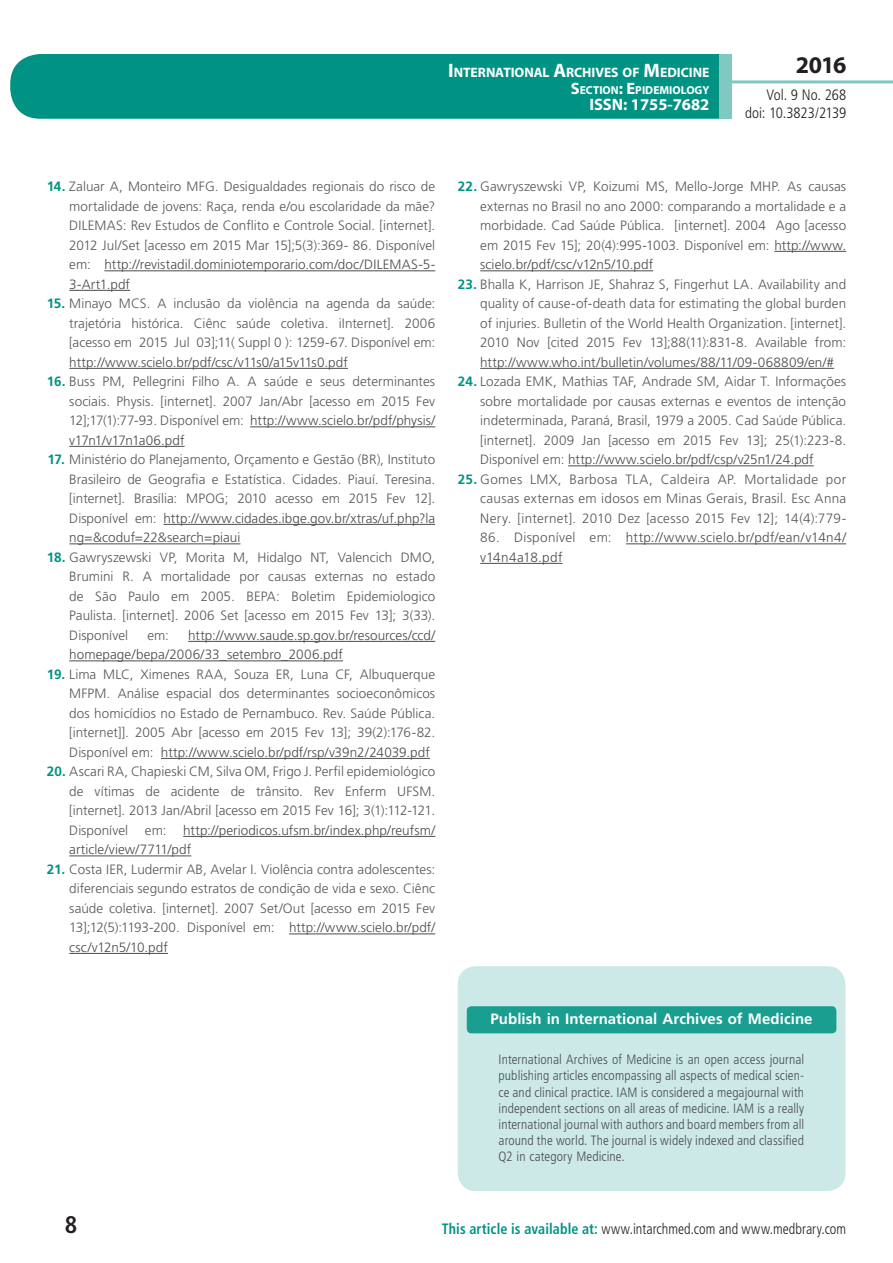
<style>
.page{position:relative;width:893px;height:1263px;background:#fff}
.page>*{position:absolute;margin:0;border:0;box-sizing:border-box;transform-origin:0 0}
.t1{font:700 24px "Myriad Pro";color:#231f20}
.t2{font:700 condensed 24px "Frutiger LT Std";color:#231f20}
.t3{font:700 16.5px "Myriad Pro";color:#fff}
.t4{font:300 condensed 15px "Frutiger LT Std";letter-spacing:.005em;color:#231f20;scale:.94 1}
.t5{font:700 15px "Frutiger LT Std";letter-spacing:.005em;color:#fff}
.t6{font:300 condensed 15px/18px "Frutiger LT Std";letter-spacing:.005em;color:#231f20;text-align:right}
.t7{font:700 13.65px "Myriad Pro";letter-spacing:-.005em;color:#fff}
.t8{font:300 13.5px/19.5px "Frutiger LT Std";letter-spacing:.005em;color:#57585a;text-align:justify}
.t9{font:300 condensed 13.5px/16.2px "Frutiger LT Std";letter-spacing:.01em;color:#4b4c4d;text-align:justify}
.t10{font:300 13.5px/19.5px "Frutiger LT Std";letter-spacing:.01em;color:#4b4c4d}
.t11{font:700 11.55px "Myriad Pro";color:#fff}
.s1{font-size:19.5px}
.s2{font-size:16.5px}
.s3{font-weight:700;color:#009384}
.s4{color:#4b4c4d}
.s5{color:#57585a}
</style>
<div class="page">
<div style="left:10px;top:54px;width:775px;height:65px;background:#009384;border-radius:30px"></div>
<div style="left:732px;top:0;width:161px;height:157px;background:#fff"></div>
<hr style="left:730px;top:80px;width:163px;height:3px;background:#80c9c2">
<div style="left:719px;top:54px;width:13px;height:65px;background:#80c9c2"></div>
<hr style="left:104px;top:270px;width:331px;height:1px;background:#4b4c4d">
<hr style="left:69px;top:290px;width:61px;height:1px;background:#4b4c4d">
<hr style="left:69px;top:368px;width:279px;height:1px;background:#4b4c4d">
<hr style="left:250px;top:426px;width:185px;height:1px;background:#4b4c4d">
<hr style="left:69px;top:446px;width:116px;height:1px;background:#4b4c4d">
<hr style="left:163px;top:524px;width:272px;height:1px;background:#4b4c4d">
<hr style="left:69px;top:543px;width:171px;height:1px;background:#4b4c4d">
<hr style="left:188px;top:641px;width:247px;height:1px;background:#4b4c4d">
<hr style="left:69px;top:660px;width:274px;height:1px;background:#4b4c4d">
<hr style="left:161px;top:758px;width:269px;height:1px;background:#4b4c4d">
<hr style="left:183px;top:836px;width:252px;height:1px;background:#4b4c4d">
<hr style="left:69px;top:855px;width:122px;height:1px;background:#4b4c4d">
<hr style="left:289px;top:933px;width:146px;height:1px;background:#4b4c4d">
<hr style="left:69px;top:953px;width:99px;height:1px;background:#4b4c4d">
<hr style="left:774px;top:251px;width:72px;height:1px;background:#4b4c4d">
<hr style="left:480px;top:270px;width:173px;height:1px;background:#4b4c4d">
<hr style="left:480px;top:368px;width:354px;height:1px;background:#4b4c4d">
<hr style="left:568px;top:465px;width:246px;height:1px;background:#4b4c4d">
<hr style="left:626px;top:543px;width:220px;height:1px;background:#4b4c4d">
<hr style="left:480px;top:563px;width:83px;height:1px;background:#4b4c4d">
<div style="left:458px;top:966px;width:387px;height:225px;background:#cce9e7;border-radius:18px"></div>
<div style="left:467px;top:1006px;width:369px;height:27px;background:#1a9e90;border-radius:4px"></div>
<p class="t7" style="left:448px;top:64px;width:263px"><span class="s1">I</span>NTERNATIONAL <span class="s1">A</span>RCHIVES OF <span class="s1">M</span>EDICINE</p>
<p class="t11" style="left:571px;top:82px;width:140px"><span class="s2">S</span>ECTION<span class="s2">: E</span>PIDEMIOLOGY</p>
<p class="t3" style="left:589px;top:94px;width:122px">ISSN: 1755-7682</p>
<h1 class="t1" style="left:796px;top:49px;width:52px">2016</h1>
<p class="t6" style="left:745px;top:86px;width:103px">Vol. 9 No. 268 doi: 10.3823/2139</p>
<p class="t8" style="left:69px;top:177px;width:367px;text-indent:-23px"><span class="s3">14.</span> Zaluar A, Monteiro MFG. Desigualdades regionais do risco de mortalidade de jovens: Raça, renda e/ou escolaridade da mãe?<br>DILEMAS: Rev Estudos de Conflito e Controle Social. [internet].<br>2012 Jul/Set [acesso em 2015 Mar 15];5(3):369- 86. Disponível em: <span class="s4">http://revistadil.dominiotemporario.com/doc/DILEMAS-5- 3-Art1.pdf</span></p>
<p class="t8" style="left:69px;top:294px;width:367px;text-indent:-23px"><span class="s3">15.</span> Minayo MCS. A inclusão da violência na agenda da saúde: trajetória histórica. Ciênc saúde coletiva. iInternet]. 2006 [acesso em 2015 Jul 03];11( Suppl 0 ): 1259-67. Disponível em:</p>
<p class="t10" style="left:69px;top:353px;width:280px">http://www.scielo.br/pdf/csc/v11s0/a15v11s0.pdf</p>
<p class="t8" style="left:69px;top:372px;width:367px;text-indent:-23px"><span class="s3">16.</span> Buss PM, Pellegrini Filho A. A saúde e seus determinantes sociais. Physis. [internet]. 2007 Jan/Abr [acesso em 2015 Fev 12];17(1):77-93. Disponível em: <span class="s4">http://www.scielo.br/pdf/physis/ v17n1/v17n1a06.pdf</span></p>
<p class="t8" style="left:69px;top:450px;width:367px;text-indent:-22px"><span class="s3">17.</span> Ministério do Planejamento, Orçamento e Gestão (BR), Instituto Brasileiro de Geografia e Estatística. Cidades. Piauí. Teresina. [internet]. Brasília: MPOG; 2010 acesso em 2015 Fev 12].<br>Disponível em: <span class="s4">http://www.cidades.ibge.gov.br/xtras/uf.php?la ng=&amp;coduf=22&amp;search=piaui</span></p>
<p class="t8" style="left:69px;top:548px;width:367px;text-indent:-23px"><span class="s3">18.</span> Gawryszewski VP, Morita M, Hidalgo NT, Valencich DMO, Brumini R. A mortalidade por causas externas no estado de São Paulo em 2005. BEPA: Boletim Epidemiologico Paulista. [internet]. 2006 Set [acesso em 2015 Fev 13]; 3(33).<br>Disponível</p>
<p class="t10" style="left:69px;top:626px;width:367px;text-indent:119px">http://www.saude.sp.gov.br/resources/ccd/ homepage/bepa/2006/33_setembro_2006.pdf</p>
<p class="t8" style="left:69px;top:665px;width:367px;text-indent:-22px"><span class="s3">19.</span> Lima MLC, Ximenes RAA, Souza ER, Luna CF, Albuquerque MFPM. Análise espacial dos determinantes socioeconômicos dos homicídios no Estado de Pernambuco. Rev. Saúde Pública. [internet]]. 2005 Abr [acesso em 2015 Fev 13]; 39(2):176-82.<br>Disponível em: <span class="s4">http://www.scielo.br/pdf/rsp/v39n2/24039.pdf</span></p>
<p class="t8" style="left:69px;top:762px;width:367px;text-indent:-23px"><span class="s3">20.</span> Ascari RA, Chapieski CM, Silva OM, Frigo J. Perfil epidemiológico de vítimas de acidente de trânsito. Rev Enferm UFSM. [internet]. 2013 Jan/Abril [acesso em 2015 Fev 16]; 3(1):112-121.<br>Disponível em: <span class="s4">http://periodicos.ufsm.br/index.php/reufsm/ article/view/7711/pdf</span></p>
<p class="t8" style="left:69px;top:860px;width:367px;text-indent:-23px"><span class="s3">21.</span> Costa IER, Ludermir AB, Avelar I. Violência contra adolescentes: diferenciais segundo estratos de condição de vida e sexo. Ciênc saúde coletiva. [internet]. 2007 Set/Out [acesso em 2015 Fev 13];12(5):1193-200. Disponível em: <span class="s4">http://www.scielo.br/pdf/ csc/v12n5/10.pdf</span></p>
<p class="t8" style="left:147px;top:626px;width:23px">em:</p>
<p class="t8" style="left:480px;top:177px;width:367px;text-indent:-23px"><span class="s3">22.</span> Gawryszewski VP, Koizumi MS, Mello-Jorge MHP. As causas externas no Brasil no ano 2000: comparando a mortalidade e a morbidade. Cad Saúde Pública. [internet]. 2004 Ago [acesso em 2015 Fev 15]; 20(4):995-1003. Disponível em: <span class="s4">http://www. scielo.br/pdf/csc/v12n5/10.pdf</span></p>
<p class="t8" style="left:480px;top:275px;width:367px;text-indent:-22px"><span class="s3">23.</span> Bhalla K, Harrison JE, Shahraz S, Fingerhut LA. Availability and quality of cause-of-death data for estimating the global burden of injuries. Bulletin of the World Health Organization. [internet].<br>2010 Nov [cited 2015 Fev 13];88(11):831-8. Available from:</p>
<p class="t10" style="left:480px;top:353px;width:355px">http://www.who.int/bulletin/volumes/88/11/09-068809/en/#</p>
<p class="t8" style="left:480px;top:372px;width:367px;text-indent:-22px"><span class="s3">24.</span> Lozada EMK, Mathias TAF, Andrade SM, Aidar T. Informações sobre mortalidade por causas externas e eventos de intenção indeterminada, Paraná, Brasil, 1979 a 2005. Cad Saúde Pública. [internet]. 2009 Jan [acesso em 2015 Fev 13]; 25(1):223-8.<br>Disponível em: <span class="s4">http://www.scielo.br/pdf/csp/v25n1/24.pdf</span></p>
<p class="t8" style="left:480px;top:470px;width:367px;text-indent:-23px"><span class="s3">25.</span> Gomes LMX, Barbosa TLA, Caldeira AP. Mortalidade por causas externas em idosos em Minas Gerais, Brasil. Esc Anna Nery. [internet]. 2010 Dez [acesso 2015 Fev 12]; 14(4):779-</p>
<p class="t10" style="left:480px;top:528px;width:367px"><span class="s5">86. Disponível em:</span> http://www.scielo.br/pdf/ean/v14n4/ v14n4a18.pdf</p>
<p class="t5" style="left:490px;top:1010px;width:324px">Publish in International Archives of Medicine</p>
<p class="t9" style="left:499px;top:1052px;width:307px">International Archives of Medicine is an open access journal publishing articles encompassing all aspects of medical scien&shy;ce and clinical practice. IAM is considered a megajournal with independent sections on all areas of medicine. IAM is a really international journal with authors and board members from all around the world. The journal is widely indexed and classified Q2 in category Medicine.</p>
<h1 class="t2" style="left:65px;top:1210px;width:14px">8</h1>
<p class="t4" style="left:442px;top:1220px;width:432px"><span class="s3">This article is available at:</span> www.intarchmed.com and www.medbrary.com</p>
</div>
